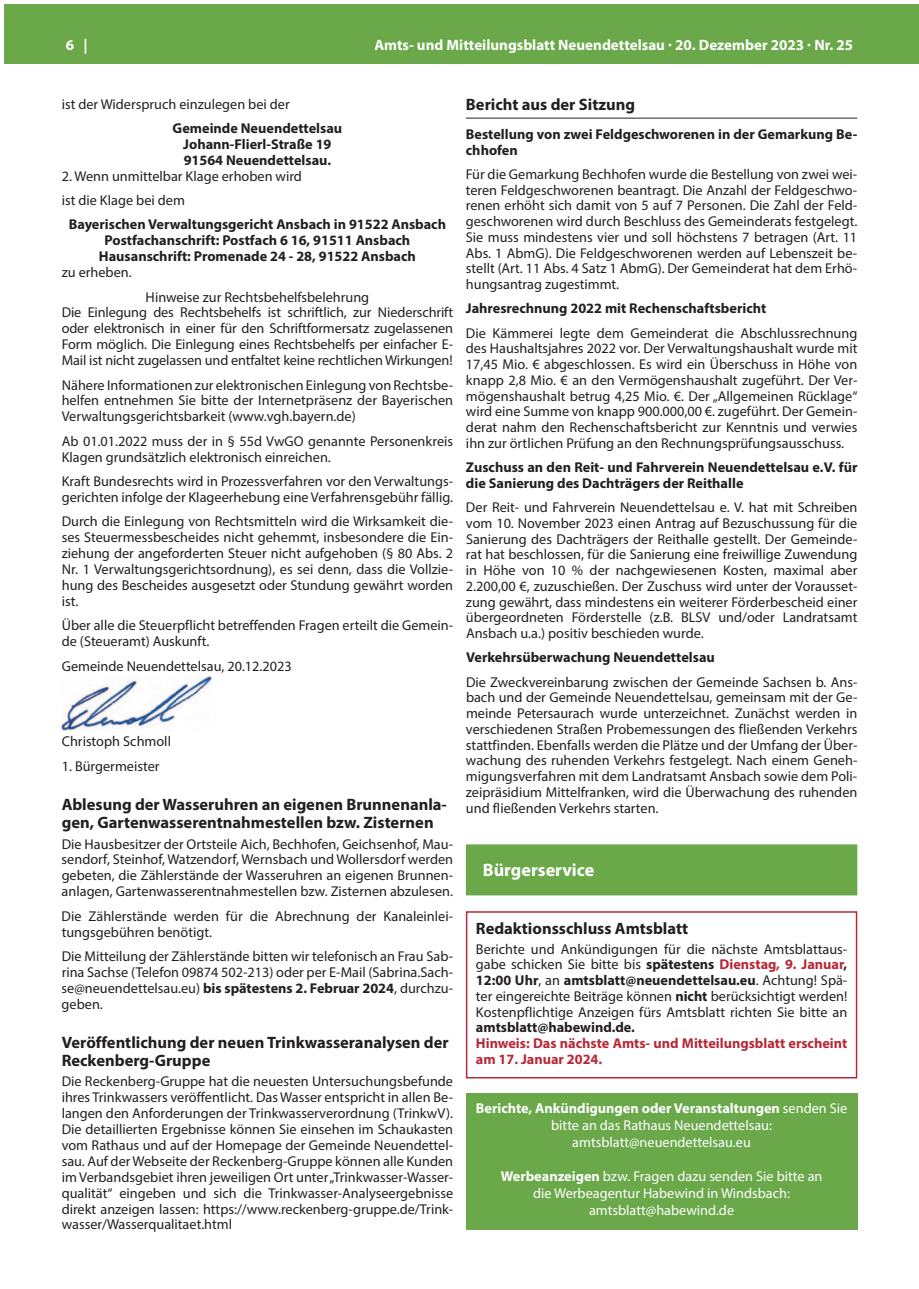
<style>
.page{position:relative;width:919px;height:1289px;background:#fff}
.page>*{position:absolute;margin:0;border:0;box-sizing:border-box;transform-origin:0 0}
.t1{font:700 18px "Myriad Pro";color:#fff}
.t2{font:700 16.5px/18.1px "Myriad Pro";color:#231f20}
.t3{font:700 15px "Myriad Pro";color:#fff}
.t4{font:14.25px/15.8px "Myriad Pro";color:#231f20;text-align:justify}
.t5{font:700 14.25px/15.9px "Myriad Pro";color:#231f20;text-align:center}
.t6{font:14.25px/17.1px "Myriad Pro";color:#fff;text-align:center}
.t7{font:700 14.25px/15.8px "Myriad Pro";color:#b72837}
.s1{font-weight:700}
.s2{font-weight:700;color:#b72837}
</style>
<div class="page">
<div style="left:906px;top:4px;width:12px;height:60px;background:#6aa84a"></div>
<div style="left:4px;top:4px;width:902px;height:60px;background:#6aa84a"></div>
<hr style="left:466px;top:117px;width:391px;height:2px;background:#6d6e71">
<div style="left:466px;top:844px;width:391px;height:51px;background:#6aa84a"></div>
<img style="left:62px;top:676px;width:149px;height:54px">
<div style="left:466px;top:911px;width:391px;height:167px;border:2px solid #b72837"></div>
<div style="left:466px;top:1093px;width:391px;height:136px;background:#6aa84a"></div>
<p class="t3" style="left:66px;top:38px;width:23px">6 |</p>
<p class="t3" style="left:374px;top:38px;width:480px">Amts- und Mitteilungsblatt Neuendettelsau · 20. Dezember 2023 · Nr. 25</p>
<p class="t4" style="left:62px;top:96px;width:229px">ist der Widerspruch einzulegen bei der</p>
<p class="t5" style="left:172px;top:121px;width:171px">gemeinde Neuendettelsau<br>Johann-Flierl-straße 19<br>91564 Neuendettelsau.</p>
<p class="t4" style="left:62px;top:163px;width:242px;line-height:24.5px">2. Wenn unmittelbar Klage erhoben wird ist die Klage bei dem</p>
<p class="t5" style="left:69px;top:217px;width:379px">Bayerischen verwaltungsgericht Ansbach in 91522 Ansbach<br>Postfachanschrift: Postfach 6 16, 91511 Ansbach hausanschrift: Promenade 24 - 28, 91522 Ansbach</p>
<p class="t4" style="left:62px;top:264px;width:71px">zu erheben.</p>
<p class="t4" style="left:62px;top:288px;width:393px;text-align:center">Hinweise zur Rechtsbehelfsbelehrung<br>Die Einlegung des Rechtsbehelfs ist schriftlich, zur Niederschrift oder elektronisch in einer für den Schriftformersatz zugelassenen Form möglich. Die Einlegung eines Rechtsbehelfs per einfacher E-Mail ist nicht zugelassen und entfaltet keine rechtlichen Wirkungen!</p>
<p class="t4" style="left:62px;top:376px;width:393px">Nähere Informationen zur elektronischen Einlegung von Rechtsbe&shy;helfen entnehmen Sie bitte der Internetpräsenz der Bayerischen Verwaltungsgerichtsbarkeit (www.vgh.bayern.de)</p>
<p class="t4" style="left:62px;top:433px;width:393px">Ab 01.01.2022 muss der in § 55d VwGO genannte Personenkreis<br>Klagen grundsätzlich elektronisch einreichen.</p>
<p class="t4" style="left:62px;top:473px;width:393px">Kraft Bundesrechts wird in Prozessverfahren vor den Verwaltungs&shy;gerichten infolge der Klageerhebung eine Verfahrensgebühr fällig.</p>
<p class="t4" style="left:62px;top:513px;width:393px">Durch die Einlegung von Rechtsmitteln wird die Wirksamkeit die&shy;ses Steuermessbescheides nicht gehemmt, insbesondere die Ein&shy;ziehung der angeforderten Steuer nicht aufgehoben (§ 80 Abs. 2<br>Nr. 1 Verwaltungsgerichtsordnung), es sei denn, dass die Vollzie&shy;hung des Bescheides ausgesetzt oder Stundung gewährt worden ist.</p>
<p class="t4" style="left:62px;top:617px;width:393px">Über alle die Steuerpflicht betreffenden Fragen erteilt die Gemein&shy;de (Steueramt) Auskunft.</p>
<p class="t4" style="left:62px;top:657px;width:231px">Gemeinde Neuendettelsau, 20.12.2023</p>
<p class="t4" style="left:62px;top:733px;width:111px">Christoph Schmoll</p>
<p class="t4" style="left:62px;top:758px;width:99px">1. Bürgermeister</p>
<p class="t2" style="left:62px;top:796px;width:387px">Ablesung der wasseruhren an eigenen Brunnenanla&shy;gen, gartenwasserentnahmestellen bzw. zisternen</p>
<p class="t4" style="left:62px;top:835px;width:393px">Die Hausbesitzer der Ortsteile Aich, Bechhofen, Geichsenhof, Mau&shy;sendorf, Steinhof, Watzendorf, Wernsbach und Wollersdorf werden gebeten, die Zählerstände der Wasseruhren an eigenen Brunnen&shy;anlagen, Gartenwasserentnahmestellen bzw. Zisternen abzulesen.</p>
<p class="t4" style="left:62px;top:907px;width:393px">Die Zählerstände werden für die Abrechnung der Kanaleinlei&shy;tungsgebühren benötigt.</p>
<p class="t4" style="left:62px;top:948px;width:393px">Die Mitteilung der Zählerstände bitten wir telefonisch an Frau Sab&shy;rina Sachse (Telefon 09874 502-213) oder per E-Mail (Sabrina.Sach&shy;se@neuendettelsau.eu) <span class="s1">bis spätestens 2. Februar 2024</span>, durchzu&shy;geben.</p>
<p class="t2" style="left:62px;top:1034px;width:388px">veröffentlichung der neuen trinkwasseranalysen der reckenberg-gruppe</p>
<p class="t4" style="left:62px;top:1073px;width:393px">Die Reckenberg-Gruppe hat die neuesten Untersuchungsbefunde ihres Trinkwassers veröffentlicht. Das Wasser entspricht in allen Be&shy;langen den Anforderungen der Trinkwasserverordnung (TrinkwV).<br>Die detaillierten Ergebnisse können Sie einsehen im Schaukasten vom Rathaus und auf der Homepage der Gemeinde Neuendettel&shy;sau. Auf der Webseite der Reckenberg-Gruppe können alle Kunden im Verbandsgebiet ihren jeweiligen Ort unter „Trinkwasser-Wasser&shy;qualität“ eingeben und sich die Trinkwasser-Analyseergebnisse direkt anzeigen lassen: https://www.reckenberg-gruppe.de/Trink&shy;wasser/Wasserqualitaet.html</p>
<p class="t2" style="left:466px;top:96px;width:171px">Bericht aus der sitzung</p>
<p class="t5" style="left:466px;top:127px;width:393px;text-align:left">Bestellung von zwei Feldgeschworenen in der gemarkung Be&shy;chhofen</p>
<p class="t4" style="left:466px;top:166px;width:393px">Für die Gemarkung Bechhofen wurde die Bestellung von zwei wei&shy;teren Feldgeschworenen beantragt. Die Anzahl der Feldgeschwo&shy;renen erhöht sich damit von 5 auf 7 Personen. Die Zahl der Feld&shy;geschworenen wird durch Beschluss des Gemeinderats festgelegt.<br>Sie muss mindestens vier und soll höchstens 7 betragen (Art. 11<br>Abs. 1 AbmG). Die Feldgeschworenen werden auf Lebenszeit be&shy;stellt (Art. 11 Abs. 4 Satz 1 AbmG). Der Gemeinderat hat dem Erhö&shy;hungsantrag zugestimmt.</p>
<p class="t5" style="left:466px;top:301px;width:302px">Jahresrechnung 2022 mit rechenschaftsbericht</p>
<p class="t4" style="left:466px;top:325px;width:393px">Die Kämmerei legte dem Gemeinderat die Abschlussrechnung des Haushaltsjahres 2022 vor. Der Verwaltungshaushalt wurde mit 17,45 Mio. € abgeschlossen. Es wird ein Überschuss in Höhe von knapp 2,8 Mio. € an den Vermögenshaushalt zugeführt. Der Ver&shy;mögenshaushalt betrug 4,25 Mio. €. Der „Allgemeinen Rücklage“ wird eine Summe von knapp 900.000,00 €. zugeführt. Der Gemein&shy;derat nahm den Rechenschaftsbericht zur Kenntnis und verwies ihn zur örtlichen Prüfung an den Rechnungsprüfungsausschuss.</p>
<p class="t5" style="left:466px;top:460px;width:393px;text-align:left">zuschuss an den reit- und Fahrverein Neuendettelsau e.v. für die sanierung des Dachträgers der reithalle</p>
<p class="t4" style="left:466px;top:499px;width:393px">Der Reit- und Fahrverein Neuendettelsau e. V. hat mit Schreiben vom 10. November 2023 einen Antrag auf Bezuschussung für die Sanierung des Dachträgers der Reithalle gestellt. Der Gemeinde&shy;rat hat beschlossen, für die Sanierung eine freiwillige Zuwendung in Höhe von 10 % der nachgewiesenen Kosten, maximal aber 2.200,00 €, zuzuschießen. Der Zuschuss wird unter der Vorausset&shy;zung gewährt, dass mindestens ein weiterer Förderbescheid einer übergeordneten Förderstelle (z.B. BLSV und/oder Landratsamt Ansbach u.a.) positiv beschieden wurde.</p>
<p class="t5" style="left:466px;top:650px;width:250px">verkehrsüberwachung Neuendettelsau</p>
<p class="t4" style="left:466px;top:673px;width:393px">Die Zweckvereinbarung zwischen der Gemeinde Sachsen b. Ans&shy;bach und der Gemeinde Neuendettelsau, gemeinsam mit der Ge&shy;meinde Petersaurach wurde unterzeichnet. Zunächst werden in verschiedenen Straßen Probemessungen des fließenden Verkehrs stattfinden. Ebenfalls werden die Plätze und der Umfang der Über&shy;wachung des ruhenden Verkehrs festgelegt. Nach einem Geneh&shy;migungsverfahren mit dem Landratsamt Ansbach sowie dem Poli&shy;zeipräsidium Mittelfranken, wird die Überwachung des ruhenden und fließenden Verkehrs starten.</p>
<p class="t1" style="left:483px;top:860px;width:113px">Bürgerservice</p>
<p class="t2" style="left:476px;top:919px;width:214px">redaktionsschluss Amtsblatt</p>
<p class="t4" style="left:476px;top:940px;width:373px">Berichte und Ankündigungen für die nächste Amtsblattaus&shy;gabe schicken Sie bitte bis <span class="s1">spätestens</span> <span class="s2">Dienstag, 9. Januar</span><span class="s1">, 12:00 uhr</span>, an <span class="s1">amtsblatt@neuendettelsau.eu</span>. Achtung! Spä&shy;ter eingereichte Beiträge können <span class="s1">nicht</span> berücksichtigt werden!<br>Kostenpflichtige Anzeigen fürs Amtsblatt richten Sie bitte an</p>
<p class="t5" style="left:476px;top:1020px;width:160px">amtsblatt@habewind.de.</p>
<p class="t7" style="left:476px;top:1035px;width:373px">hinweis: Das nächste Amts- und Mitteilungsblatt erscheint am 17. Januar 2024.</p>
<p class="t6" style="left:476px;top:1098px;width:373px"><span class="s1">Berichte, Ankündigungen oder veranstaltungen</span> senden Sie bitte an das Rathaus Neuendettelsau: amtsblatt@neuendettelsau.eu</p>
<p class="t6" style="left:500px;top:1167px;width:323px"><span class="s1">werbeanzeigen</span> bzw. Fragen dazu senden Sie bitte an die Werbeagentur Habewind in Windsbach: amtsblatt@habewind.de</p>
</div>
